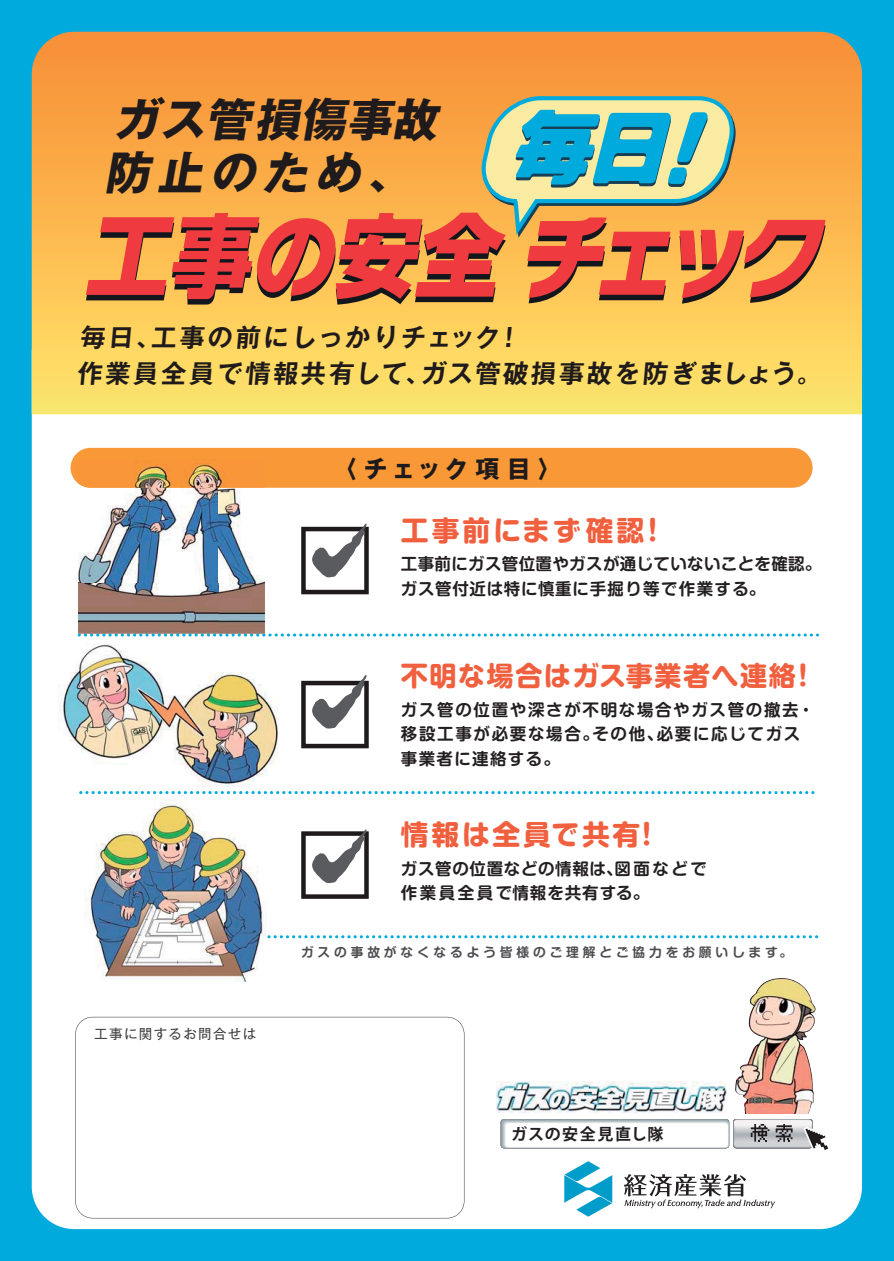
<style>
.page{position:relative;width:894px;height:1261px;background:#0ad}
.page>*{position:absolute;margin:0;border:0;box-sizing:border-box;transform-origin:0 0}
.t1{font:italic 800 90.15px "Typelabo N";color:#13161c;scale:.91 1}
.t2{font:italic 45.75px/52.3px "Gothic MB101 Pro Bold 90 pv RKSJ H";color:#1f1a1b}
.t3{font:27.75px "Shin M Go Pro Bold 90 pv RKSJ H";letter-spacing:.1em;color:#f1603e}
.t4{font:27px "Shin M Go Pro Bold 90 pv RKSJ H";letter-spacing:.06em;color:#f1603e}
.t5{font:25.35px/36px "Gothic MB101 Pro De Bold 90 pv RKSJ H";color:#1f1a1b}
.t6{font:24px "Gothic MB101 Pro Bold 90 pv RKSJ H";letter-spacing:.15em;color:#1f1a1b}
.t7{font:16.5px/24.6px "Shin M Go Pro De Bold 90 pv RKSJ H";letter-spacing:.1em;color:#231f20}
.t8{font:16.5px/24.9px "Shin M Go Pro De Bold 90 pv RKSJ H";letter-spacing:.02em;color:#231f20}
.t9{font:16.5px/24.6px "Shin M Go Pro De Bold 90 pv RKSJ H";letter-spacing:.06em;color:#231f20}
.t10{font:16.05px "Koz Go Pro Bold 90 pv RKSJ H";letter-spacing:.085em;color:#231f20}
.t11{font:13.5px "Gothic MB101 Pro Regular 90 pv RKSJ H";letter-spacing:.1em;color:#403f41}
.t12{font:12.75px "Shin M Go Pro De Bold 90 pv RKSJ H";letter-spacing:.3em;color:#4c4d51}
.s1{font-family:"Shin Go"}
</style>
<div class="page">
<div style="left:32px;top:310px;width:830px;height:919px;background:#fff;border-radius:43px"></div>
<svg style="left:32px;top:32px;width:830px;height:382px;background:#faba51"></svg>
<svg style="left:479px;top:96px;width:259px;height:142px"></svg>
<svg style="left:267px;top:935px;width:551px;height:3px"></svg>
<svg style="left:75px;top:1017px;width:389px;height:201px"></svg>
<svg style="left:301px;top:523px;width:68px;height:71px"></svg>
<svg style="left:301px;top:674px;width:68px;height:74px"></svg>
<svg style="left:301px;top:829px;width:68px;height:70px"></svg>
<img style="left:58px;top:644px;width:220px;height:143px">
<img style="left:85px;top:800px;width:181px;height:181px">
<div style="left:71px;top:448px;width:741px;height:40px;background:#f89837;border-radius:20px"></div>
<img style="left:735px;top:978px;width:81px;height:136px">
<img style="left:496px;top:1081px;width:231px;height:31px">
<div style="left:501px;top:1119px;width:228px;height:29px;background:#8e99a1;border-radius:3px"></div>
<div style="left:502px;top:1120px;width:226px;height:28px;background:#a2aeb6;border-radius:3px"></div>
<div style="left:503px;top:1121px;width:225px;height:27px;background:#bec6cb;border-radius:3px"></div>
<div style="left:504px;top:1121px;width:224px;height:26px;background:#c6ced2;border-radius:3px"></div>
<div style="left:505px;top:1122px;width:223px;height:25px;background:#e7e8e9;border-radius:3px"></div>
<div style="left:506px;top:1123px;width:221px;height:24px;background:#fff;border-radius:3px"></div>
<svg style="left:734px;top:1119px;width:78px;height:29px"></svg>
<div style="left:734px;top:1120px;width:78px;height:28px;background:#aeb3b8;border-radius:3px"></div>
<div style="left:734px;top:1120px;width:77px;height:14px;background:#b2b6ba;border-radius:3px"></div>
<div style="left:734px;top:1120px;width:77px;height:13px;background:#babec2;border-radius:3px"></div>
<div style="left:734px;top:1120px;width:77px;height:12px;background:#c0c5c8;border-radius:3px"></div>
<div style="left:734px;top:1120px;width:77px;height:11px;background:#c9cbcf;border-radius:3px"></div>
<div style="left:734px;top:1120px;width:77px;height:10px;background:#d0d3d5;border-radius:3px"></div>
<div style="left:734px;top:1120px;width:77px;height:9px;background:#d9dadc;border-radius:3px"></div>
<div style="left:734px;top:1120px;width:77px;height:8px;background:#e1e2e3;border-radius:3px"></div>
<div style="left:734px;top:1120px;width:77px;height:7px;background:#e9e9ea;border-radius:3px"></div>
<div style="left:734px;top:1120px;width:77px;height:6px;background:#f4f2f3;border-radius:3px"></div>
<div style="left:734px;top:1136px;width:77px;height:11px;background:#b5b9bd;border-radius:3px"></div>
<div style="left:734px;top:1137px;width:77px;height:10px;background:#cacccf;border-radius:3px"></div>
<div style="left:734px;top:1137px;width:77px;height:9px;background:#bbbec3;border-radius:3px"></div>
<div style="left:734px;top:1138px;width:77px;height:8px;background:#c1c4c8;border-radius:3px"></div>
<div style="left:734px;top:1139px;width:77px;height:7px;background:#c6c9cd;border-radius:3px"></div>
<div style="left:734px;top:1140px;width:77px;height:6px;background:#cccfd2;border-radius:3px"></div>
<div style="left:734px;top:1141px;width:77px;height:5px;background:#d0d2d4;border-radius:3px"></div>
<svg style="left:775px;top:1124px;width:17px;height:18px"></svg>
<svg style="left:750px;top:1124px;width:19px;height:18px"></svg>
<svg style="left:803px;top:1126px;width:26px;height:24px"></svg>
<svg style="left:79px;top:791px;width:735px;height:3px"></svg>
<img style="left:78px;top:488px;width:187px;height:145px">
<img style="left:78px;top:460px;width:187px;height:28px">
<svg style="left:78px;top:633px;width:741px;height:3px"></svg>
<svg style="left:624px;top:1174px;width:151px;height:34px"></svg>
<svg style="left:564px;top:1161px;width:48px;height:56px"></svg>
<h2 class="t2" style="left:104px;top:100px;width:335px">ガス管損傷事故防止のため、</h2>
<h1 class="t1" style="left:84px;top:229px;width:823px"><span class="s1">工事</span>の<span class="s1">安全</span>チェック</h1>
<h3 class="t5" style="left:77px;top:323px;width:749px">毎日、工事の前にしっかりチェック！<br>作業員全員で情報共有して、ガス管破損事故を防ぎましょう。</h3>
<h3 class="t6" style="left:333px;top:460px;width:231px">〈チェック項目〉</h3>
<h3 class="t3" style="left:401px;top:520px;width:267px">工事前にまず確認！</h3>
<p class="t8" style="left:401px;top:553px;width:422px">工事前にガス管位置やガスが通じていないことを確認。ガス管付近は特に慎重に手掘り等で作業する。</p>
<h3 class="t4" style="left:401px;top:665px;width:417px">不明な場合はガス事業者へ連絡！</h3>
<p class="t7" style="left:401px;top:699px;width:415px">ガス管の位置や深さが不明な場合やガス管の撤去・移設工事が必要な場合。その他、必要に応じてガス事業者に連絡する。</p>
<h3 class="t3" style="left:401px;top:824px;width:261px">情報は全員で共有！</h3>
<p class="t9" style="left:401px;top:858px;width:307px">ガス管の位置などの情報は、図面などで作業員全員で情報を共有する。</p>
<p class="t11" style="left:94px;top:1029px;width:163px">工事に関するお問合せは</p>
<p class="t12" style="left:301px;top:947px;width:493px">ガスの事故がなくなるよう皆様のご理解とご協力をお願いします。</p>
<p class="t10" style="left:511px;top:1128px;width:154px">ガスの安全見直し隊</p>
</div>
